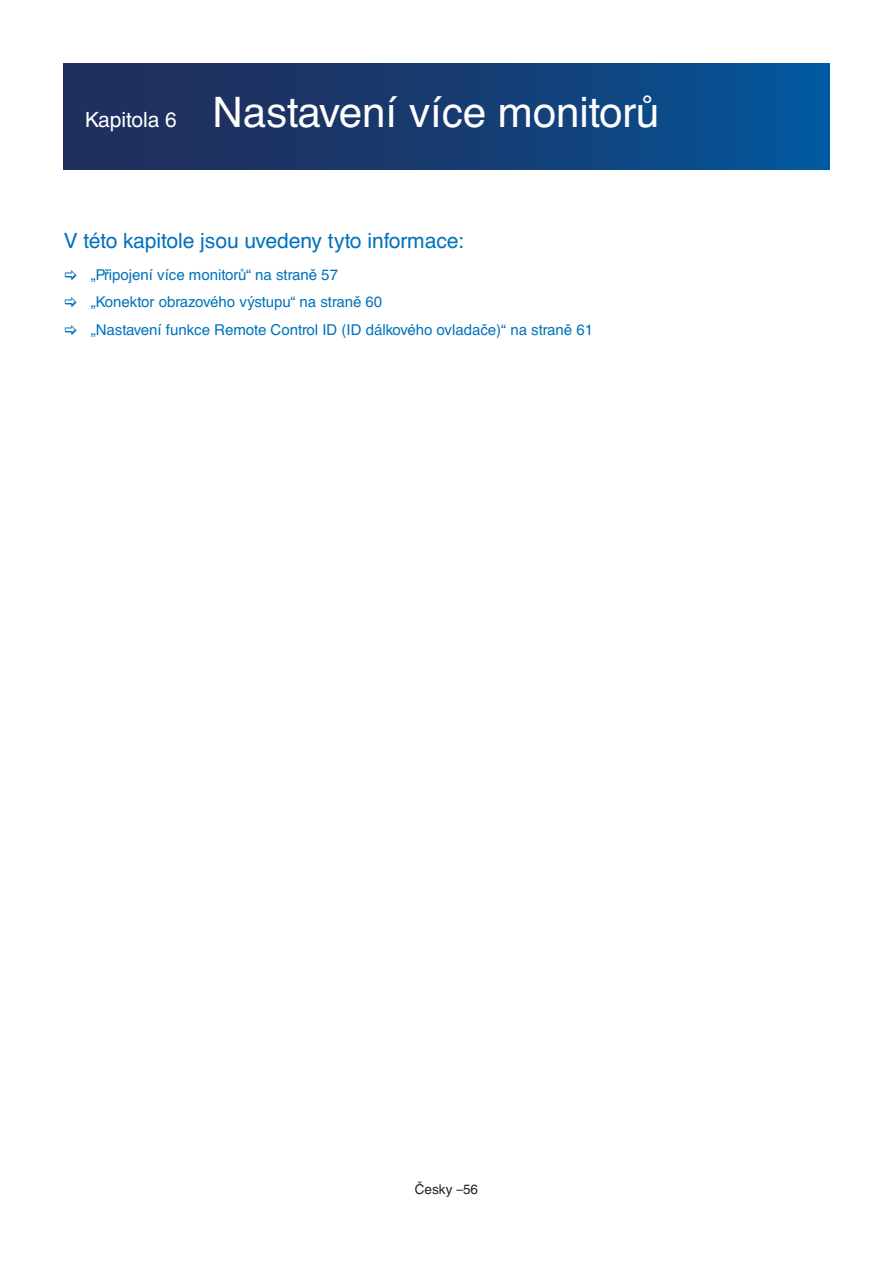
<style>
.page{position:relative;width:893px;height:1263px;background:#fff}
.page>*{position:absolute;margin:0;border:0;box-sizing:border-box;transform-origin:0 0}
.t1{font:42px "Helvetica LTCE";color:#fff}
.t2{font:21px "Helvetica LTCE";color:#0072bc}
.t3{font:15px/27.8px "Helvetica LTCE";color:#0072bc}
.t4{font:13.5px "Helvetica LTCE";color:#231f20}
.s1{font-size:21px}
</style>
<div class="page">
<div style="left:64px;top:64px;width:765px;height:106px;background:linear-gradient(to right,#242954,#055497)"></div>
<h1 class="t1" style="left:85px;top:88px;width:576px"><span class="s1">Kapitola 6</span> Nastavení více monitorů</h1>
<h2 class="t2" style="left:64px;top:228px;width:402px">V této kapitole jsou uvedeny tyto informace:</h2>
<p class="t3" style="left:91px;top:261px;width:504px">„Připojení více monitorů“ na straně 57<br>„Konektor obrazového výstupu“ na straně 60<br>„Nastavení funkce Remote Control ID (ID dálkového ovladače)“ na straně 61</p>
<p class="t4" style="left:415px;top:1182px;width:65px">Česky –56</p>
</div>
